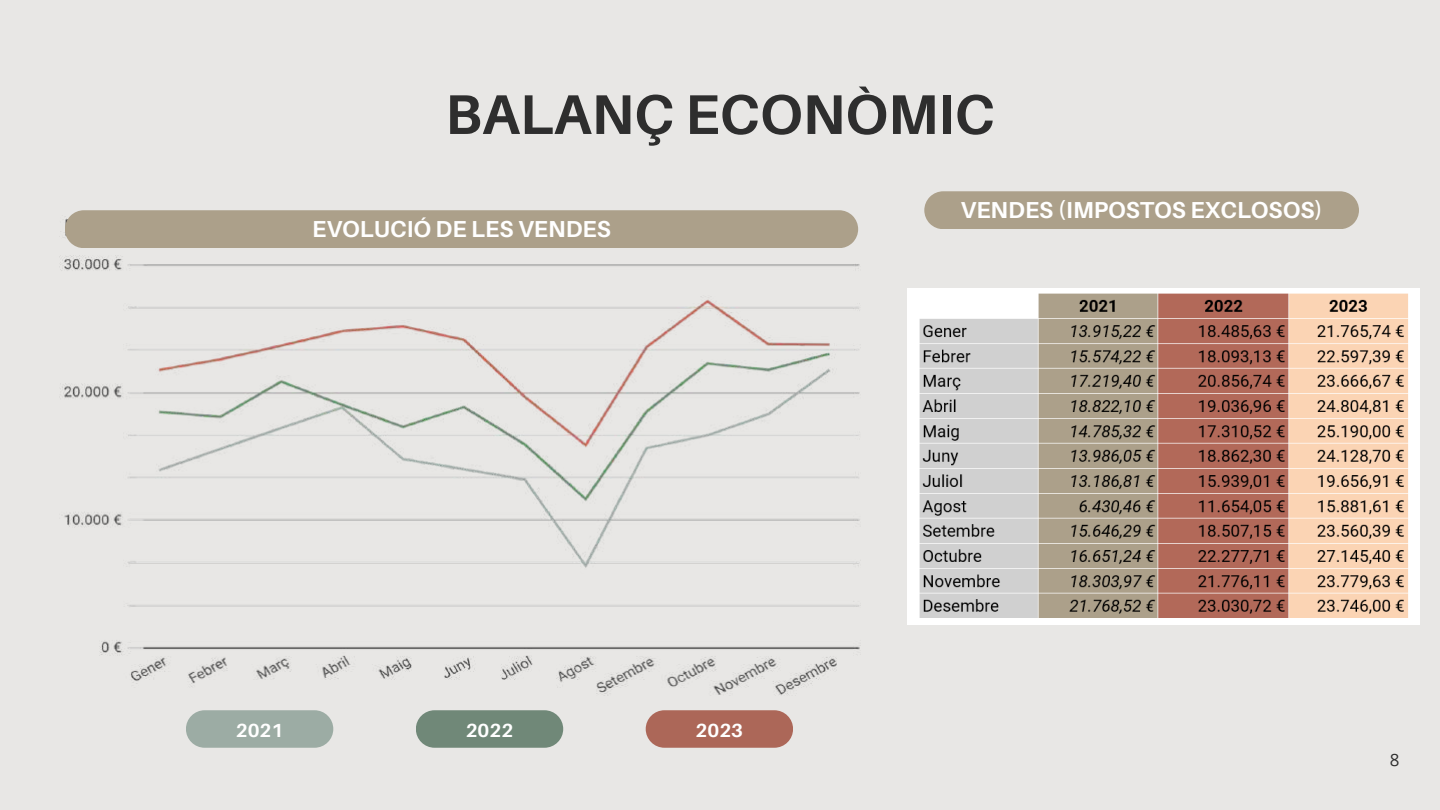
<style>
.page{position:relative;width:1440px;height:810px;background:#e8e7e5}
.page>*{position:absolute;margin:0;border:0;box-sizing:border-box;transform-origin:0 0}
.t1{font:700 56px "Aileron";color:#2e2e2e}
.t2{font:700 23.1px "Aileron";color:#fff}
.t3{font:700 19px "Aileron";color:#fff}
.t4{font:17px "Open Sans";color:#2e2e2e}
</style>
<div class="page">
<img style="left:59px;top:228px;width:802px;height:489px">
<div style="left:65px;top:210px;width:793px;height:38px;background:#aca08a"></div>
<div style="left:186px;top:710px;width:147px;height:38px;background:#9caca4;border-radius:19px"></div>
<div style="left:416px;top:710px;width:147px;height:38px;background:#708878;border-radius:19px"></div>
<div style="left:646px;top:710px;width:147px;height:38px;background:#ac6758;border-radius:19px"></div>
<img style="left:908px;top:289px;width:511px;height:336px">
<div style="left:924px;top:191px;width:435px;height:38px;background:#aca08a"></div>
<h1 class="t1" style="left:445px;top:80px;width:551px">BALANÇ ECONÒMIC</h1>
<p class="t2" style="left:312px;top:215px;width:300px">EVOLUCIÓ DE LES VENDES</p>
<p class="t2" style="left:960px;top:196px;width:364px">VENDES (IMPOSTOS EXCLOSOS)</p>
<p class="t3" style="left:236px;top:718px;width:49px">2021</p>
<p class="t3" style="left:466px;top:718px;width:49px">2022</p>
<p class="t3" style="left:696px;top:718px;width:49px">2023</p>
<p class="t4" style="left:1390px;top:748px;width:11px">8</p>
</div>
